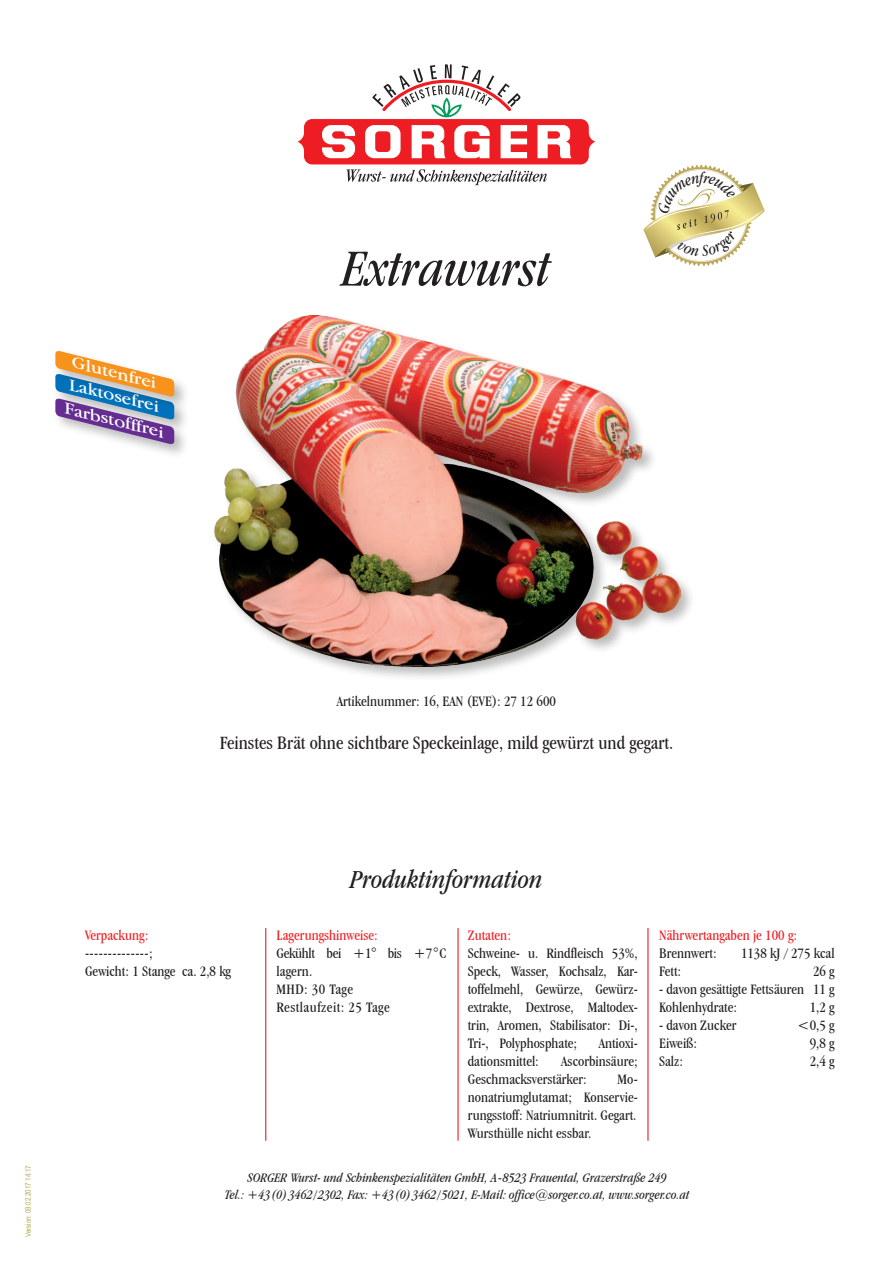
<style>
.page{position:relative;width:893px;height:1263px;background:#fff}
.page>*{position:absolute;margin:0;border:0;box-sizing:border-box;transform-origin:0 0}
.t1{font:italic condensed 54px "Garamond IT Cby BT";color:#231f20}
.t2{font:italic condensed 27px "Garamond IT Cby BT";color:#231f20}
.t3{font:condensed 19.5px "Garamond IT Cby BT";color:#231f20}
.t4{font:italic 16.8px "Garamond IT Cby BT";color:#fff;scale:1.14 1}
.t5{font:condensed 15px/18px "Garamond IT Cby BT";color:#231f20}
.t6{font:condensed 15px "Garamond IT Cby BT";color:#ee1d23}
.t7{font:condensed 15px/18px "Garamond IT Cby BT";letter-spacing:.03em;color:#231f20}
.t8{font:italic condensed 13.5px/17.2px "Garamond IT Cby BT";color:#231f20;text-align:center}
.t9{font:7.5px "Arial Narrow";color:#baa655}
</style>
<div class="page">
<div style="left:212px;top:316px;width:484px;height:366px;background:#231f20;opacity:.3"></div>
<img style="left:212px;top:316px;width:469px;height:351px">
<hr style="left:265px;top:928px;width:1px;height:213px;background:#ee1d23">
<hr style="left:457px;top:928px;width:2px;height:213px;background:#ee1d23">
<hr style="left:647px;top:928px;width:1px;height:213px;background:#ee1d23">
<svg style="left:297px;top:64px;width:298px;height:121px"></svg>
<div style="left:52px;top:348px;width:137px;height:63px;background:#231f20;opacity:.3"></div>
<div style="left:52px;top:395px;width:137px;height:63px;background:#231f20;opacity:.3"></div>
<svg style="left:55px;top:350px;width:119px;height:95px"></svg>
<svg style="left:643px;top:164px;width:122px;height:103px"></svg>
<p class="t4" style="left:76px;top:352px;width:78px;rotate:14deg">Glutenfrei</p>
<p class="t4" style="left:68px;top:398px;width:91px;rotate:14deg">Farbstofffrei</p>
<p class="t4" style="left:73px;top:375px;width:83px;rotate:14deg">Laktosefrei</p>
<h1 class="t1" style="left:342px;top:237px;width:210px">Extrawurst</h1>
<p class="t9" style="left:23px;top:1237px;width:73px;rotate:-90deg">Version: 09.02.2017 14:17</p>
<p class="t5" style="left:337px;top:692px;width:221px">Artikelnummer: 16, EAN (EVE): 27 12 600</p>
<h3 class="t3" style="left:220px;top:731px;width:455px">Feinstes Brät ohne sichtbare Speckeinlage, mild gewürzt und gegart.</h3>
<p class="t6" style="left:85px;top:926px;width:65px">Verpackung:</p>
<p class="t5" style="left:85px;top:943px;width:147px">--------------;<br>Gewicht: 1 Stange ca. 2,8 kg</p>
<h2 class="t2" style="left:350px;top:863px;width:194px">Produktinformation</h2>
<p class="t6" style="left:276px;top:926px;width:103px">Lagerungshinweise:</p>
<p class="t7" style="left:276px;top:943px;width:172px">Gekühlt bei +1° bis +7°C lagern.<br>MHD: 30 Tage<br>Restlaufzeit: 25 Tage</p>
<p class="t6" style="left:468px;top:926px;width:45px">Zutaten:</p>
<p class="t5" style="left:468px;top:943px;width:172px;text-align:justify">Schweine- u. Rindfleisch 53%, Speck, Wasser, Kochsalz, Kar&shy;toffelmehl, Gewürze, Gewürz&shy;extrakte, Dextrose, Maltodex&shy;trin, Aromen, Stabilisator: Di-, Tri-, Polyphosphate;</p>
<p class="t5" style="left:599px;top:1033px;width:41px">Antioxi-</p>
<p class="t5" style="left:468px;top:1051px;width:73px">dationsmittel:</p>
<p class="t5" style="left:468px;top:1051px;width:172px;text-indent:94px">Ascorbinsäure;<br>Geschmacksverstärker:</p>
<p class="t5" style="left:468px;top:1069px;width:172px;text-align:justify;text-indent:150px">Mo&shy;nonatriumglutamat; Konservie&shy;rungsstoff: Natriumnitrit. Gegart.<br>Wursthülle nicht essbar.</p>
<p class="t6" style="left:659px;top:926px;width:139px">Nährwertangaben je 100 g:</p>
<p class="t5" style="left:659px;top:943px;width:59px">Brennwert:</p>
<p class="t5" style="left:741px;top:943px;width:95px">1138 kJ / 275 kcal</p>
<p class="t5" style="left:659px;top:961px;width:24px">Fett:</p>
<p class="t5" style="left:813px;top:961px;width:23px">26 g</p>
<p class="t5" style="left:659px;top:979px;width:177px">- davon gesättigte Fettsäuren 11 g<br>Kohlenhydrate:</p>
<p class="t5" style="left:810px;top:997px;width:26px">1,2 g</p>
<p class="t5" style="left:659px;top:1015px;width:79px">- davon Zucker</p>
<p class="t5" style="left:797px;top:1015px;width:39px">&lt;0,5 g</p>
<p class="t5" style="left:659px;top:1033px;width:40px">Eiweiß:</p>
<p class="t5" style="left:810px;top:1033px;width:26px">9,8 g</p>
<p class="t5" style="left:659px;top:1051px;width:25px">Salz:</p>
<p class="t5" style="left:810px;top:1051px;width:26px">2,4 g</p>
<p class="t8" style="left:225px;top:1169px;width:466px">SORGER Wurst- und Schinkenspezialitäten GmbH, A-8523 Frauental, Grazerstraße 249<br>Tel.: +43 (0) 3462/2302, Fax: +43 (0) 3462/5021, E-Mail: office@sorger.co.at, www.sorger.co.at</p>
</div>
